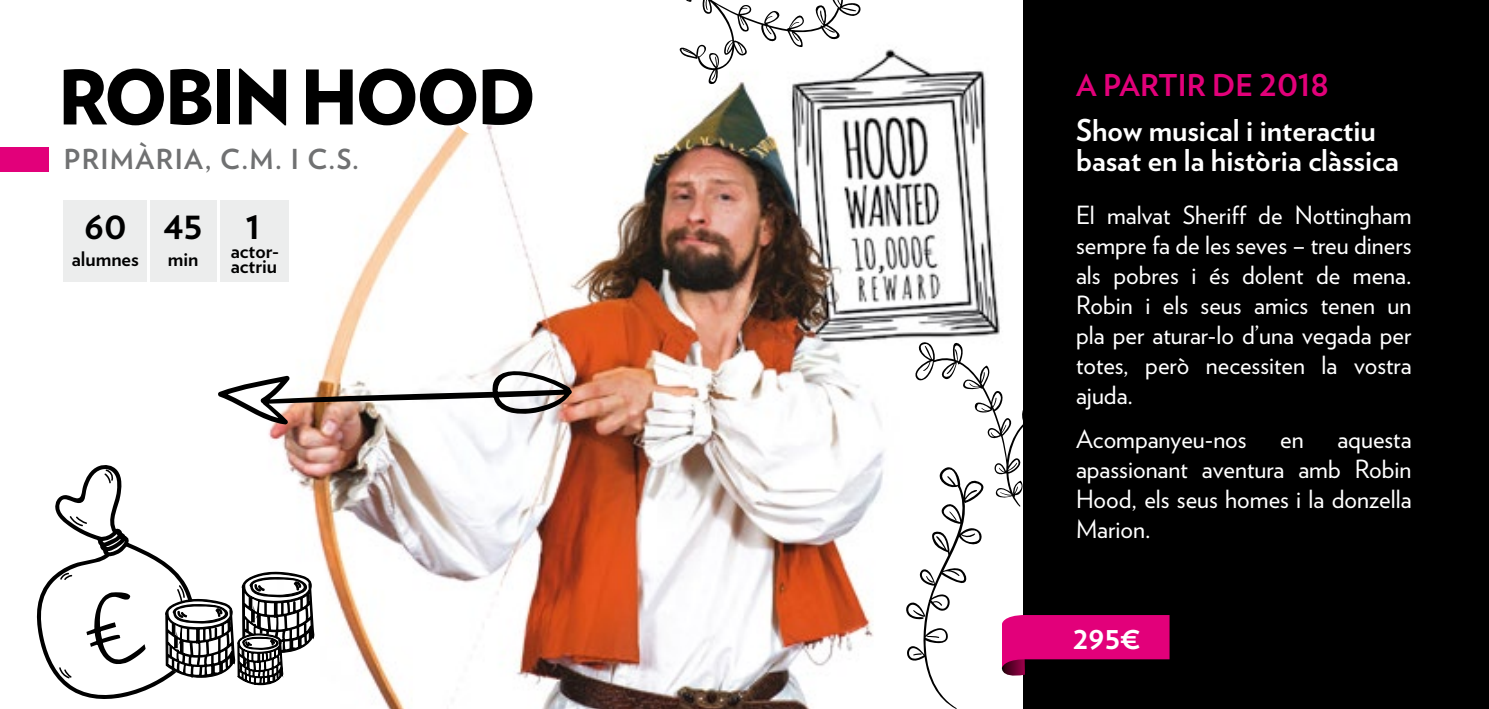
<style>
.page{position:relative;width:1489px;height:709px;background:#fff}
.page>*{position:absolute;margin:0;border:0;box-sizing:border-box;transform-origin:0 0}
.t1{font:900 75px "Verlag";letter-spacing:-.05em;color:#000}
.t2{font:700 40px "Verlag";color:#000}
.t3{font:700 32.5px "Verlag";color:#fff}
.t4{font:700 30px/30px "Verlag";color:#fff}
.t5{font:700 30px "Verlag";color:#e2007a}
.t6{font:700 27.5px "Verlag";letter-spacing:.05em;color:#707172}
.t7{font:25px/30px "Verlag";color:#fff;text-align:justify}
.t8{font:700 20px/15px "Verlag";color:#000}
</style>
<div class="page">
<img style="left:39px;top:47px;width:961px;height:662px">
<img style="left:216px;top:356px;width:358px;height:70px">
<div style="left:1023px;top:0;width:465px;height:709px;background:#000"></div>
<svg style="left:36px;top:462px;width:278px;height:247px"></svg>
<svg style="left:671px;top:0;width:189px;height:86px"></svg>
<svg style="left:905px;top:341px;width:264px;height:368px"></svg>
<svg style="left:949px;top:511px;width:7px;height:10px"></svg>
<div style="left:453px;top:81px;width:40px;height:53px;background:#fff;border-radius:50%"></div>
<div style="left:0;top:147px;width:49px;height:24px;background:#e2007a"></div>
<div style="left:64px;top:200px;width:83px;height:81px;background:#eceded"></div>
<div style="left:220px;top:200px;width:68px;height:81px;background:#eceded"></div>
<div style="left:150px;top:200px;width:66px;height:81px;background:#eceded"></div>
<h1 class="t1" style="left:58px;top:35px;width:480px">ROBIN HOOD</h1>
<p class="t6" style="left:64px;top:137px;width:296px">PRIMÀRIA, C.M. I C.S.</p>
<h2 class="t2" style="left:84px;top:193px;width:44px">60</h2>
<p class="t8" style="left:72px;top:250px;width:69px">alumnes</p>
<h2 class="t2" style="left:163px;top:193px;width:41px">45</h2>
<p class="t8" style="left:168px;top:250px;width:32px">min</p>
<h2 class="t2" style="left:245px;top:193px;width:17px">1</h2>
<p class="t8" style="left:231px;top:242px;width:50px">actor&shy;actriu</p>
<p class="t5" style="left:1075px;top:62px;width:254px">A PARTIR DE 2018</p>
<p class="t4" style="left:1075px;top:113px;width:324px">Show musical i interactiu basat en la història clàssica</p>
<p class="t7" style="left:1075px;top:199px;width:337px">El malvat Sheriff de Nottingham sempre fa de les seves – treu diners als pobres i és dolent de mena.<br>Robin i els seus amics tenen un pla per aturar-lo d’una vegada per totes, però necessiten la vostra ajuda.</p>
<p class="t7" style="left:1075px;top:423px;width:172px">Acompanyeu-nos</p>
<p class="t7" style="left:1280px;top:423px;width:25px">en</p>
<p class="t7" style="left:1075px;top:423px;width:337px;text-indent:261px">aquesta apassionant aventura amb Robin Hood, els seus homes i la donzella Marion.</p>
<h3 class="t3" style="left:1073px;top:611px;width:70px">295€</h3>
</div>
